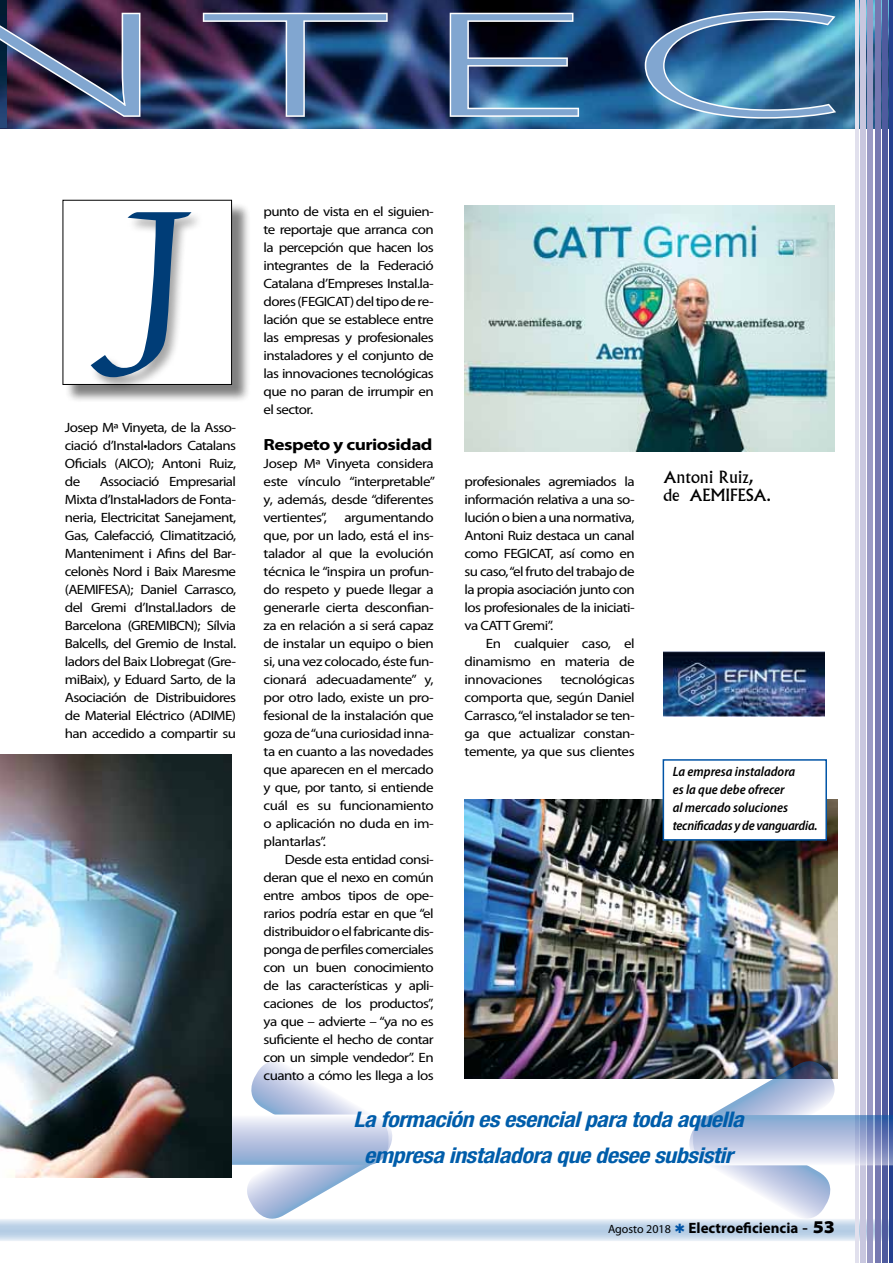
<style>
.page{position:relative;width:893px;height:1263px;background:#fff}
.page>*{position:absolute;margin:0;border:0;box-sizing:border-box;transform-origin:0 0}
.t1{font:203.25px "Zapf Chancery";color:#003d77;scale:1.12 1}
.t2{font:300 semi-expanded 150px "Myriad Pro";color:#81a6d0;scale:2.2 1}
.t3{font:italic 700 condensed 21.6px/36px "Helvetica Neue LT Std";letter-spacing:-.02em;color:#005daa;text-align:center;scale:1.11 1}
.t4{font:16.5px/18px "Albertus MT Std";color:#000}
.t5{font:700 semi-expanded 16.2px "Myriad Pro";letter-spacing:-.03em;color:#000;scale:1.11 1}
.t6{font:700 15px "Myriad Pro";color:#000}
.t7{font:13.5px/18px "Myriad Pro";letter-spacing:-.04em;color:#000;text-align:justify;scale:1.11 1}
.t8{font:italic 600 semi-condensed 13.5px/18px "Myriad Pro";color:#000}
.s1{font-weight:400;font-size:12px}
.s2{font-family:"Times New Roman";font-weight:400;font-size:18px}
.s3{font-weight:900;font-stretch:semi-expanded;font-size:18px}
</style>
<div class="page">
<img style="left:0;top:0;width:889px;height:129px">
<img style="left:0;top:0;width:6px;height:128px">
<svg style="left:0;top:1219px;width:889px;height:22px;background:#c8d9eb"></svg>
<div style="left:65px;top:202px;width:186px;height:202px;background:#000;opacity:.5"></div>
<div style="left:63px;top:200px;width:169px;height:184px;background:#fff"></div>
<div style="left:63px;top:200px;width:169px;height:185px;border:1px solid #000"></div>
<div style="left:90px;top:211px;width:114px;height:181px;background:#000;opacity:.35"></div>
<img style="left:0;top:10px;width:142px;height:109px">
<img style="left:201px;top:11px;width:188px;height:107px">
<svg style="left:448px;top:11px;width:133px;height:107px;background:#425d7b"></svg>
<svg style="left:643px;top:9px;width:196px;height:111px;background:#477ba2"></svg>
<div style="left:861px;top:0;width:5px;height:1263px;background:#c8c7df"></div>
<div style="left:867px;top:0;width:6px;height:1263px;background:#9b9bc5"></div>
<div style="left:875px;top:0;width:6px;height:1263px;background:#7578b0"></div>
<div style="left:882px;top:0;width:6px;height:1263px;background:#4f5b9e"></div>
<hr style="left:889px;top:0;width:4px;height:1263px;background:#25408f">
<hr style="left:855px;top:0;width:3px;height:1263px;background:#e1e0ed">
<img style="left:465px;top:206px;width:370px;height:245px">
<img style="left:465px;top:799px;width:372px;height:280px">
<svg style="left:239px;top:1061px;width:161px;height:165px"></svg>
<div style="left:114px;top:1114px;width:274px;height:51px;background:linear-gradient(to bottom,#f9f4fb,#81a0ce);border-radius:23px"></div>
<img style="left:0;top:754px;width:231px;height:424px">
<div style="left:663px;top:759px;width:164px;height:82px;background:#fff;border:2px solid #0054a6"></div>
<img style="left:663px;top:651px;width:162px;height:66px">
<svg style="left:675px;top:1053px;width:218px;height:180px"></svg>
<h2 class="t2" style="left:-65px;top:-18px;width:415px">NTEC</h2>
<p class="t7" style="left:264px;top:203px;width:155px">punto de vista en el siguien&shy;te reportaje que arranca con la percepción que hacen los integrantes de la Federació Catalana d’Empreses Instal.la&shy;dores (FEGICAT) del tipo de re&shy;lación que se establece entre las empresas y profesionales instaladores y el conjunto de las innovaciones tecnológicas que no paran de irrumpir en el sector.</p>
<p class="t5" style="left:264px;top:435px;width:154px">Respeto y curiosidad</p>
<p class="t7" style="left:264px;top:455px;width:156px">Josep Mª Vinyeta considera este vínculo “interpretable” y, además, desde “diferentes vertientes”,</p>
<h1 class="t1" style="left:125px;top:167px;width:58px">J</h1>
<p class="t7" style="left:65px;top:419px;width:156px">Josep Mª Vinyeta, de la Asso&shy;ciació d’Instal•ladors Catalans Oficials (AICO); Antoni Ruiz, de</p>
<p class="t4" style="left:663px;top:468px;width:109px">Antoni Ruiz, de AEMIFESA.</p>
<p class="t7" style="left:65px;top:473px;width:156px;text-indent:35px">Associació Empresarial Mixta d’Instal•ladors de Fonta&shy;neria, Electricitat Sanejament, Gas, Calefacció, Climatització, Manteniment i Afins del Bar&shy;celonès Nord i Baix Maresme (AEMIFESA); Daniel Carrasco, del Gremi d’Instal.ladors de Barcelona (GREMIBCN); Sílvia Balcells, del Gremio de Instal. ladors del Baix Llobregat (Gre&shy;miBaix), y Eduard Sarto, de la Asociación de Distribuidores de Material Eléctrico (ADIME) han accedido a compartir su</p>
<p class="t7" style="left:465px;top:473px;width:155px">profesionales agremiados la información relativa a una so&shy;lución o bien a una normativa, Antoni Ruiz destaca un canal como FEGICAT, así como en su caso, “el fruto del trabajo de la propia asociación junto con los profesionales de la iniciati&shy;va CATT Gremi”.</p>
<p class="t7" style="left:264px;top:509px;width:155px;text-indent:81px">argumentando que, por un lado, está el ins&shy;talador al que la evolución técnica le “inspira un profun&shy;do respeto y puede llegar a generarle cierta desconfian&shy;za en relación a si será capaz de instalar un equipo o bien si, una vez colocado, éste fun&shy;cionará adecuadamente” y, por otro lado, existe un pro&shy;fesional de la instalación que goza de “una curiosidad inna&shy;ta en cuanto a las novedades que aparecen en el mercado y que, por tanto, si entiende cuál es su funcionamiento o aplicación no duda en im&shy;plantarlas”.</p>
<p class="t7" style="left:264px;top:851px;width:155px;text-indent:21px">Desde esta entidad consi&shy;deran que el nexo en común entre ambos tipos de ope&shy;rarios podría estar en que “el distribuidor o el fabricante dis&shy;ponga de perfiles comerciales con un buen conocimiento de las características y apli&shy;caciones de los productos”, ya que – advierte – “ya no es suficiente el hecho de contar con un simple vendedor”. En cuanto a cómo les llega a los</p>
<h3 class="t3" style="left:353px;top:1101px;width:353px">La formación es esencial para toda aquella empresa instaladora que desee subsistir</h3>
<p class="t7" style="left:465px;top:635px;width:155px;text-indent:21px">En cualquier caso, el dinamismo en materia de innovaciones</p>
<p class="t7" style="left:465px;top:671px;width:155px;text-indent:96px">tecnológicas comporta que, según Daniel Carrasco, “el instalador se ten&shy;ga que actualizar constan&shy;temente, ya que sus clientes</p>
<p class="t8" style="left:673px;top:762px;width:146px">La empresa instaladora<br>es la que debe ofrecer<br>al mercado soluciones tecnificadas y de vanguardia.</p>
<p class="t6" style="left:608px;top:1219px;width:228px"><span class="s1">Agosto 2018</span> Electroeficiencia <span class="s2">-</span> <span class="s3">53</span></p>
</div>
